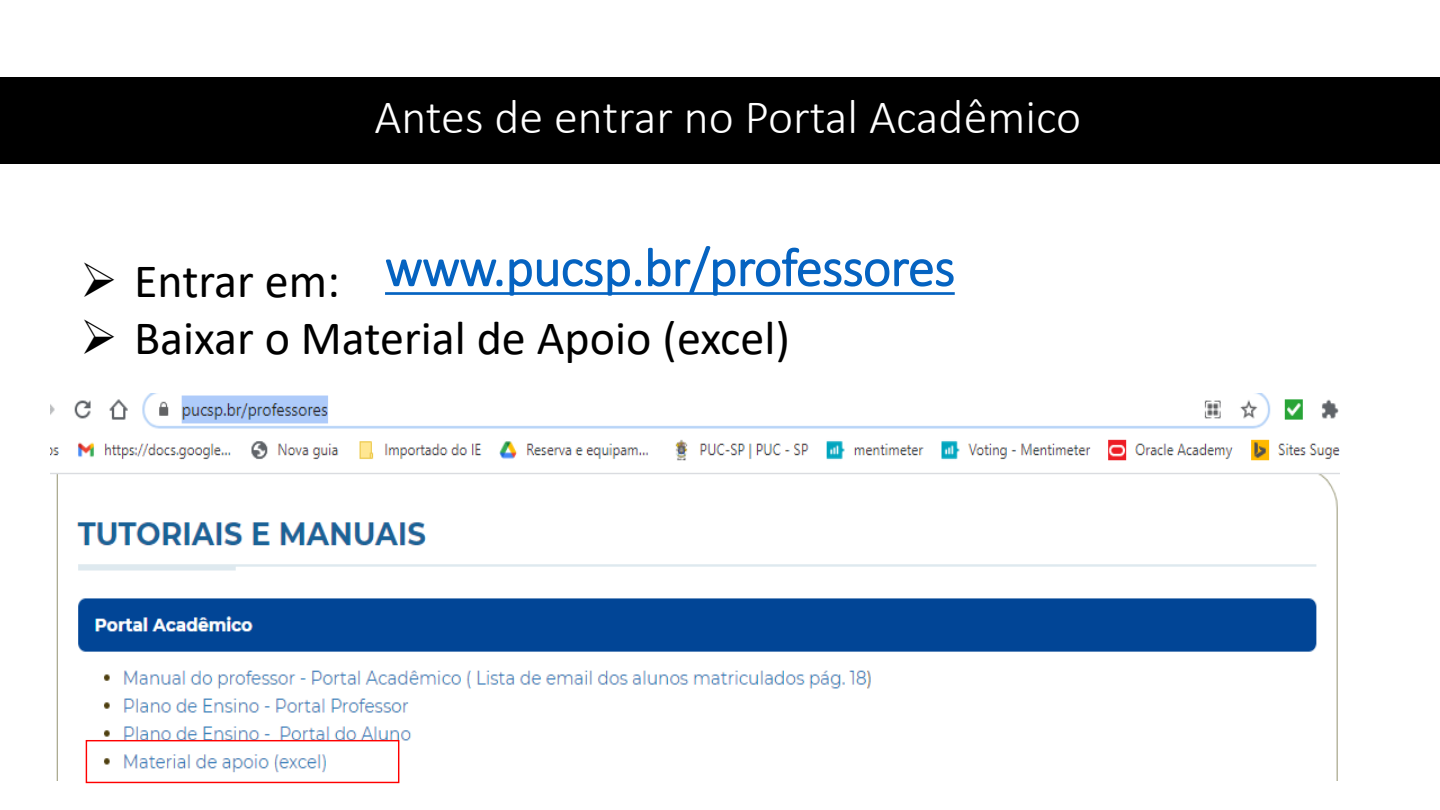
<style>
.page{position:relative;width:1440px;height:810px;background:#fff}
.page>*{position:absolute;margin:0;border:0;box-sizing:border-box;transform-origin:0 0}
.t1{font:300 54px "Calibri";letter-spacing:-.01em;color:#0563c1}
.t2{font:300 48px "Calibri";color:#fff}
.t3{font:48px "Calibri";color:#000}
</style>
<div class="page">
<img style="left:50px;top:394px;width:1290px;height:387px">
<div style="left:0;top:77px;width:1440px;height:87px;background:#000"></div>
<svg style="left:385px;top:246px;width:570px;height:50px"></svg>
<div style="left:86px;top:740px;width:313px;height:43px;border:1px solid #f00"></div>
<p class="t2" style="left:375px;top:88px;width:708px">Antes de entrar no Portal Acadêmico</p>
<p class="t1" style="left:134px;top:234px;width:823px"><sub>Entrar</sub> <sub>em:</sub> www.pucsp.br/professores</p>
<p class="t3" style="left:134px;top:305px;width:657px">Baixar o Material de Apoio (excel)</p>
</div>
